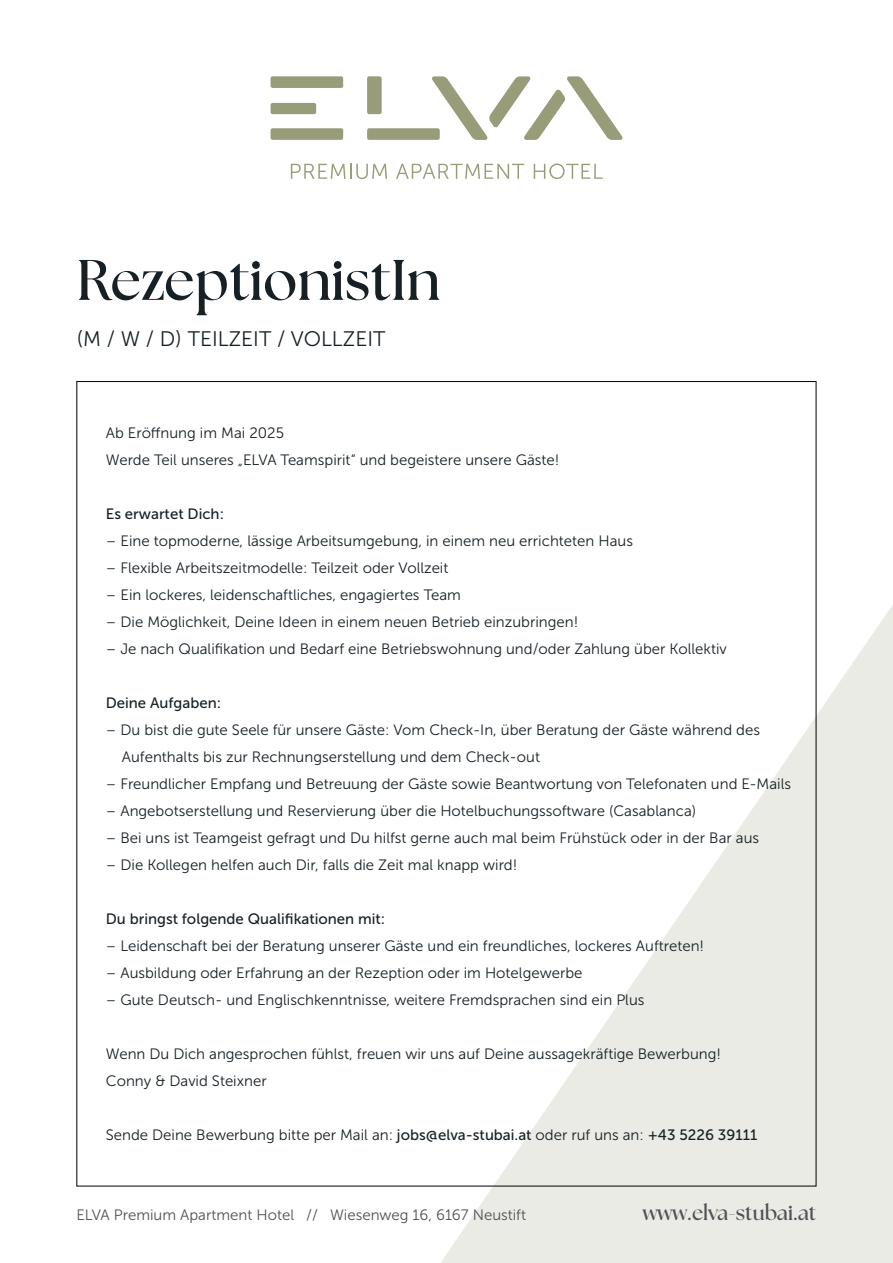
<style>
.page{position:relative;width:893px;height:1263px;background:#fff}
.page>*{position:absolute;margin:0;border:0;box-sizing:border-box;transform-origin:0 0}
.t1{font:700 57px "The Seasons";color:#162025}
.t2{font:21px "Museo Sans 300";color:#162025}
.t3{font:700 21px "The Seasons";color:#505154}
.t4{font:15px/27px "Museo Sans 300";color:#162025}
.t5{font:15px "Museo Sans 500";color:#162025}
.t6{font:15px "Museo Sans 300";color:#505154}
.s1{font-family:"Museo Sans 500"}
</style>
<div class="page">
<svg style="left:380px;top:506px;width:513px;height:757px"></svg>
<svg style="left:432px;top:76px;width:191px;height:64px"></svg>
<div style="left:271px;top:76px;width:72px;height:12px;background:#989c78;border-radius:2px"></div>
<div style="left:271px;top:128px;width:72px;height:12px;background:#989c78;border-radius:2px"></div>
<div style="left:367px;top:128px;width:73px;height:12px;background:#989c78;border-radius:2px"></div>
<div style="left:271px;top:103px;width:45px;height:11px;background:#989c78;border-radius:2px"></div>
<div style="left:367px;top:76px;width:15px;height:38px;background:#989c78;border-radius:2px"></div>
<svg style="left:291px;top:164px;width:96px;height:15px"></svg>
<svg style="left:396px;top:164px;width:128px;height:15px"></svg>
<svg style="left:534px;top:163px;width:69px;height:16px"></svg>
<h1 class="t1" style="left:76px;top:242px;width:365px">RezeptionistIn</h1>
<h2 class="t2" style="left:76px;top:328px;width:310px">(M / W / D) TEILZEIT / VOLLZEIT</h2>
<p class="t4" style="left:106px;top:420px;width:455px">Ab Eröffnung im Mai 2025<br>Werde Teil unseres „ELVA Teamspirit“ und begeistere unsere Gäste!</p>
<p class="t5" style="left:106px;top:506px;width:120px">Es erwartet Dich:</p>
<p class="t4" style="left:106px;top:528px;width:529px">– Eine topmoderne, lässige Arbeitsumgebung, in einem neu errichteten Haus</p>
<p class="t4" style="left:106px;top:555px;width:344px">– Flexible Arbeitszeitmodelle: Teilzeit oder Vollzeit</p>
<p class="t4" style="left:106px;top:582px;width:357px">– Ein lockeres, leidenschaftliches, engagiertes Team</p>
<p class="t4" style="left:106px;top:609px;width:474px">– Die Möglichkeit, Deine Ideen in einem neuen Betrieb einzubringen!</p>
<p class="t4" style="left:106px;top:636px;width:622px">– Je nach Qualifikation und Bedarf eine Betriebswohnung und/oder Zahlung über Kollektiv</p>
<p class="t5" style="left:106px;top:695px;width:117px">Deine Aufgaben:</p>
<p class="t4" style="left:122px;top:717px;width:640px;text-indent:-16px">– Du bist die gute Seele für unsere Gäste: Vom Check-In, über Beratung der Gäste während des<br>Aufenthalts bis zur Rechnungserstellung und dem Check-out</p>
<p class="t4" style="left:106px;top:771px;width:687px">– Freundlicher Empfang und Betreuung der Gäste sowie Beantwortung von Telefonaten und E-Mails</p>
<p class="t4" style="left:106px;top:798px;width:592px">– Angebotserstellung und Reservierung über die Hotelbuchungssoftware (Casablanca)</p>
<p class="t4" style="left:106px;top:825px;width:655px">– Bei uns ist Teamgeist gefragt und Du hilfst gerne auch mal beim Frühstück oder in der Bar aus</p>
<p class="t4" style="left:106px;top:852px;width:413px">– Die Kollegen helfen auch Dir, falls die Zeit mal knapp wird!</p>
<p class="t5" style="left:106px;top:911px;width:281px">Du bringst folgende Qualifikationen mit:</p>
<p class="t4" style="left:106px;top:933px;width:600px">– Leidenschaft bei der Beratung unserer Gäste und ein freundliches, lockeres Auftreten!</p>
<p class="t4" style="left:106px;top:960px;width:478px">– Ausbildung oder Erfahrung an der Rezeption oder im Hotelgewerbe</p>
<p class="t4" style="left:106px;top:987px;width:540px">– Gute Deutsch- und Englischkenntnisse, weitere Fremdsprachen sind ein Plus</p>
<p class="t4" style="left:106px;top:1041px;width:617px">Wenn Du Dich angesprochen fühlst, freuen wir uns auf Deine aussagekräftige Bewerbung!<br>Conny &amp; David Steixner</p>
<p class="t4" style="left:106px;top:1122px;width:653px">Sende Deine Bewerbung bitte per Mail an: <span class="s1">jobs@elva-stubai.at</span> oder ruf uns an: <span class="s1">+43 5226 39111</span></p>
<p class="t6" style="left:76px;top:1207px;width:451px">ELVA Premium Apartment Hotel // Wiesenweg 16, 6167 Neustift</p>
<h2 class="t3" style="left:643px;top:1199px;width:175px">www.elva-stubai.at</h2>
</div>
